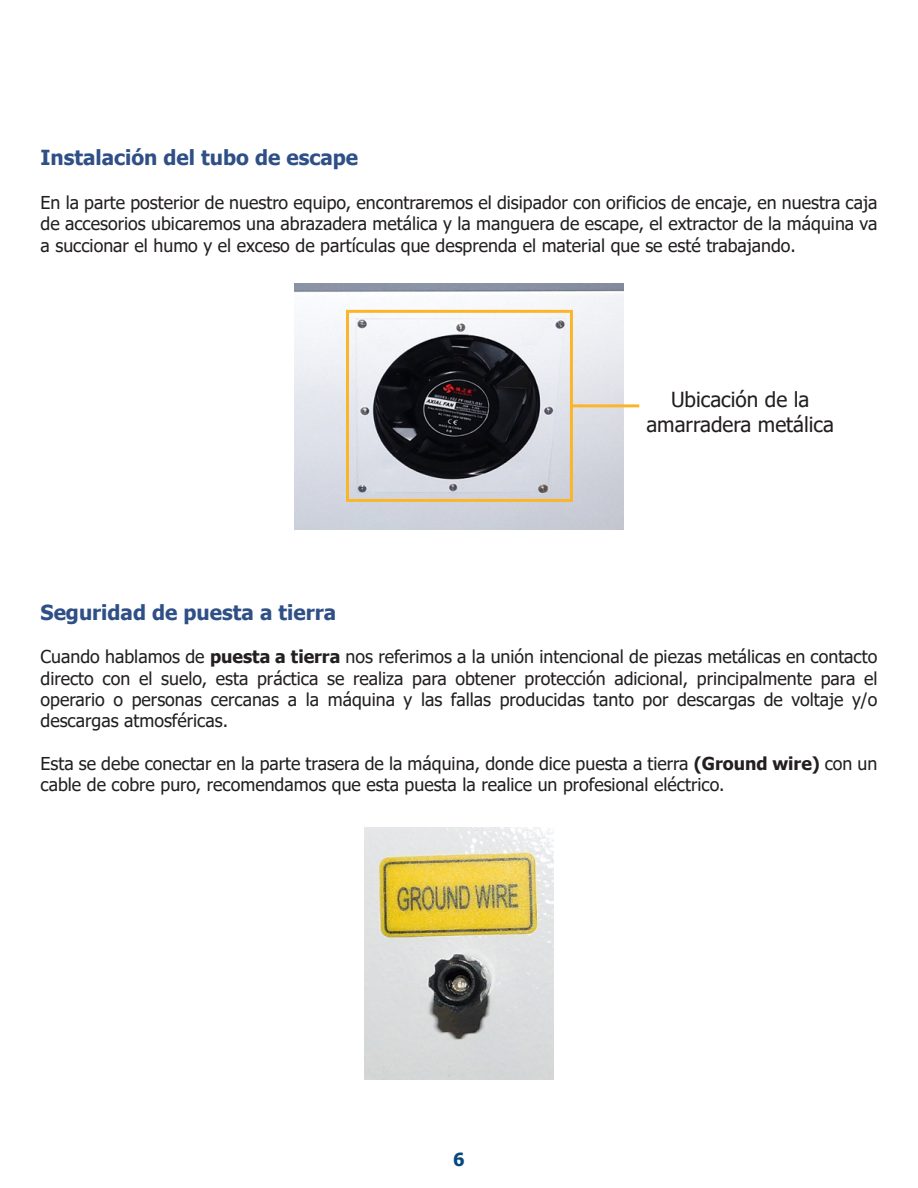
<style>
.page{position:relative;width:918px;height:1188px;background:#fff}
.page>*{position:absolute;margin:0;border:0;box-sizing:border-box;transform-origin:0 0}
.t1{font:700 20.7px "Tahoma";color:#2f4f87}
.t2{font:20.7px/24.9px "Tahoma";color:#231f20;text-align:center}
.t3{font:700 18px "Tahoma";color:#054881}
.t4{font:17.7px/21.3px "Tahoma";color:#231f20;text-align:justify}
.s1{font-weight:700}
</style>
<div class="page">
<img style="left:295px;top:283px;width:328px;height:247px">
<img style="left:364px;top:827px;width:190px;height:252px">
<div style="left:346px;top:310px;width:227px;height:192px;border:3px solid #fcb428"></div>
<hr style="left:571px;top:404px;width:68px;height:3px;background:#fcb428">
<p class="t1" style="left:41px;top:143px;width:319px">Instalación del tubo de escape</p>
<p class="t4" style="left:41px;top:193px;width:838px">En la parte posterior de nuestro equipo, encontraremos el disipador con orificios de encaje, en nuestra caja de accesorios ubicaremos una abrazadera metálica y la manguera de escape, el extractor de la máquina va a succionar el humo y el exceso de partículas que desprenda el material que se esté trabajando.</p>
<p class="t1" style="left:41px;top:598px;width:297px">Seguridad de puesta a tierra</p>
<p class="t2" style="left:646px;top:388px;width:189px">Ubicación de la amarradera metálica</p>
<p class="t4" style="left:41px;top:647px;width:838px">Cuando hablamos de <span class="s1">puesta a tierra</span> nos referimos a la unión intencional de piezas metálicas en contacto directo con el suelo, esta práctica se realiza para obtener protección adicional, principalmente para el operario o personas cercanas a la máquina y las fallas producidas tanto por descargas de voltaje y/o descargas atmosféricas.</p>
<p class="t4" style="left:41px;top:754px;width:838px">Esta se debe conectar en la parte trasera de la máquina, donde dice puesta a tierra <span class="s1">(Ground wire)</span> con un cable de cobre puro, recomendamos que esta puesta la realice un profesional eléctrico.</p>
<p class="t3" style="left:453px;top:1147px;width:13px">6</p>
</div>
